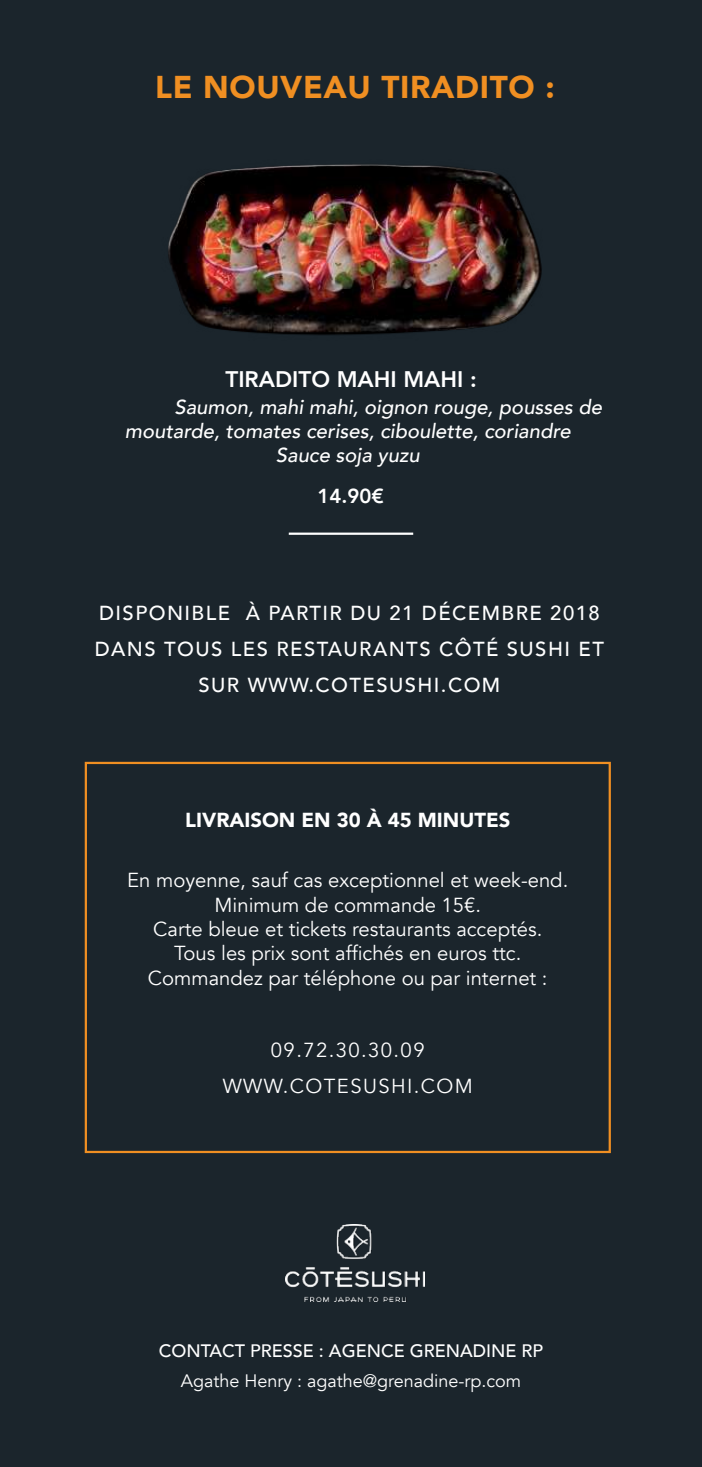
<style>
.page{position:relative;width:702px;height:1467px;background:#1b252c}
.page>*{position:absolute;margin:0;border:0;box-sizing:border-box;transform-origin:0 0}
.t1{font:900 31.5px "Avenir";letter-spacing:.02em;color:#f08f22}
.t2{font:800 22.5px "Avenir";color:#fff}
.t3{font:20.25px/24.3px "Avenir";color:#fff;text-align:center}
.t4{font:italic 500 20.25px "Avenir";color:#fff}
.t5{font:500 20.25px/36px "Avenir";letter-spacing:.07em;color:#fff;text-align:center}
.t6{font:20.25px/36px "Avenir";letter-spacing:.07em;color:#fff;text-align:center}
.t7{font:900 20.25px "Avenir";color:#fff}
.t8{font:800 20.25px "Avenir";color:#fff}
.t9{font:18px "Avenir";color:#fff}
.t10{font:500 18px "Avenir";color:#fff}
</style>
<div class="page">
<img style="left:285px;top:1224px;width:139px;height:78px">
<img style="left:168px;top:164px;width:374px;height:171px">
<div style="left:85px;top:762px;width:526px;height:391px;border:2px solid #f08f22"></div>
<hr style="left:289px;top:533px;width:124px;height:2px;background:#fff">
<h1 class="t1" style="left:155px;top:61px;width:401px">LE NOUVEAU TIRADITO :</h1>
<p class="t2" style="left:225px;top:361px;width:253px">TIRADITO MAHI MAHI :</p>
<p class="t4" style="left:174px;top:395px;width:429px">Saumon, mahi mahi, oignon rouge, pousses de</p>
<p class="t4" style="left:125px;top:419px;width:447px">moutarde, tomates cerises, ciboulette, coriandre</p>
<p class="t4" style="left:276px;top:443px;width:145px">Sauce soja yuzu</p>
<p class="t8" style="left:317px;top:480px;width:68px">14.90€</p>
<p class="t5" style="left:95px;top:594px;width:510px">DISPONIBLE À PARTIR DU 21 DÉCEMBRE 2018<br>DANS TOUS LES RESTAURANTS CÔTÉ SUSHI ET<br>SUR WWW.COTESUSHI.COM</p>
<p class="t7" style="left:185px;top:803px;width:327px">LIVRAISON EN 30 À 45 MINUTES</p>
<p class="t3" style="left:127px;top:869px;width:442px">En moyenne, sauf cas exceptionnel et week-end.<br>Minimum de commande 15€.<br>Carte bleue et tickets restaurants acceptés.<br>Tous les prix sont affichés en euros ttc.<br>Commandez par téléphone ou par internet :</p>
<p class="t6" style="left:223px;top:1032px;width:252px">09.72.30.30.09<br>WWW.COTESUSHI.COM</p>
<p class="t10" style="left:159px;top:1336px;width:386px">CONTACT PRESSE : AGENCE GRENADINE RP</p>
<p class="t9" style="left:181px;top:1370px;width:342px">Agathe Henry : agathe@grenadine-rp.com</p>
</div>
